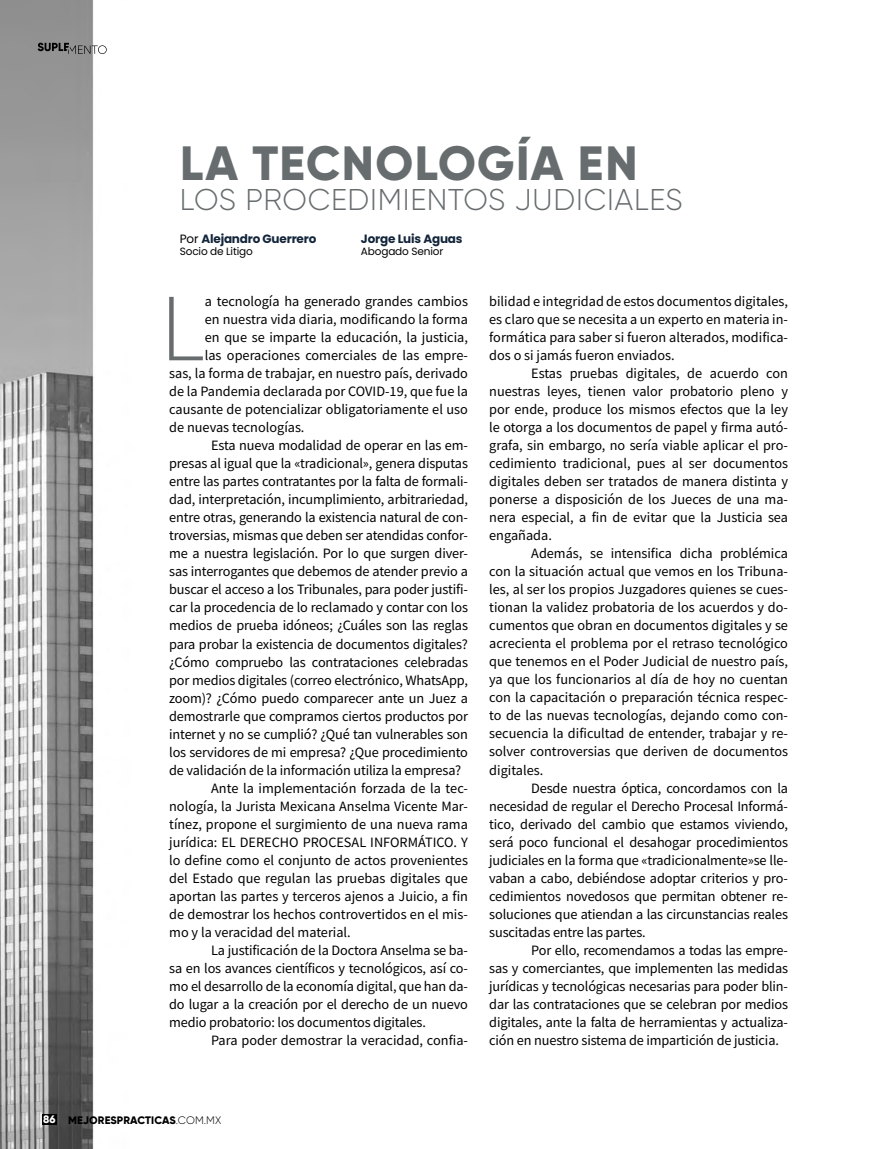
<style>
.page{position:relative;width:893px;height:1149px;background:#fff}
.page>*{position:absolute;margin:0;border:0;box-sizing:border-box;transform-origin:0 0}
.t1{font:300 96.15px "Mada";color:#676c6e}
.t2{font:800 48px "Gilroy";letter-spacing:.03em;color:#676c6e}
.t3{font:300 30px "Gilroy";letter-spacing:.025em;color:#676c6e}
.t4{font:14.25px/18px "Mada";letter-spacing:-.01em;color:#000;text-align:justify}
.t5{font:700 12px "Poppins";letter-spacing:-.015em;color:#13253b}
.t6{font:800 10.8px "Gilroy";letter-spacing:.01em;color:#000}
.t7{font:10.5px "Poppins";letter-spacing:-.015em;color:#000}
.s1{font-weight:400;color:#000}
.s2{color:#fff}
.s3{font-weight:300}
</style>
<div class="page">
<img style="left:0;top:0;width:94px;height:1148px">
<div style="left:42px;top:1114px;width:15px;height:10px;background:#000"></div>
<svg style="left:38px;top:43px;width:69px;height:11px"></svg>
<h2 class="t2" style="left:180px;top:133px;width:459px">LA TECNOLOGÍA EN</h2>
<h3 class="t3" style="left:180px;top:181px;width:504px">LOS PROCEDIMIENTOS JUDICIALES</h3>
<p class="t5" style="left:180px;top:231px;width:138px"><span class="s1">Por</span> Alejandro Guerrero</p>
<p class="t7" style="left:180px;top:245px;width:74px">Socio de Litigo</p>
<p class="t5" style="left:361px;top:231px;width:103px">Jorge Luis Aguas</p>
<p class="t7" style="left:361px;top:245px;width:84px">Abogado Senior</p>
<h1 class="t1" style="left:160px;top:276px;width:46px">L</h1>
<p class="t4" style="left:205px;top:293px;width:265px">a tecnología ha generado grandes cambios</p>
<p class="t4" style="left:205px;top:311px;width:265px">en nuestra vida diaria, modificando la forma</p>
<p class="t4" style="left:205px;top:329px;width:265px">en que se imparte la educación, la justicia,</p>
<p class="t4" style="left:205px;top:347px;width:265px">las operaciones comerciales de las empre-</p>
<p class="t4" style="left:169px;top:365px;width:300px">sas, la forma de trabajar, en nuestro país, derivado</p>
<p class="t4" style="left:169px;top:383px;width:300px">de la Pandemia declarada por COVID-19, que fue la</p>
<p class="t4" style="left:169px;top:401px;width:300px">causante de potencializar obligatoriamente el uso</p>
<p class="t4" style="left:169px;top:419px;width:137px">de nuevas tecnologías.</p>
<p class="t4" style="left:211px;top:437px;width:258px">Esta nueva modalidad de operar en las em-</p>
<p class="t4" style="left:169px;top:455px;width:300px">presas al igual que la «tradicional», genera disputas</p>
<p class="t4" style="left:169px;top:473px;width:300px">entre las partes contratantes por la falta de formali-</p>
<p class="t4" style="left:169px;top:491px;width:300px">dad, interpretación, incumplimiento, arbitrariedad,</p>
<p class="t4" style="left:169px;top:509px;width:300px">entre otras, generando la existencia natural de con-</p>
<p class="t4" style="left:169px;top:527px;width:300px">troversias, mismas que deben ser atendidas confor-</p>
<p class="t4" style="left:169px;top:545px;width:300px">me a nuestra legislación. Por lo que surgen diver-</p>
<p class="t4" style="left:169px;top:563px;width:300px">sas interrogantes que debemos de atender previo a</p>
<p class="t4" style="left:169px;top:581px;width:300px">buscar el acceso a los Tribunales, para poder justifi-</p>
<p class="t4" style="left:169px;top:599px;width:300px">car la procedencia de lo reclamado y contar con los</p>
<p class="t4" style="left:169px;top:617px;width:300px">medios de prueba idóneos; ¿Cuáles son las reglas</p>
<p class="t4" style="left:169px;top:635px;width:300px">para probar la existencia de documentos digitales?</p>
<p class="t4" style="left:169px;top:653px;width:300px">¿Cómo compruebo las contrataciones celebradas</p>
<p class="t4" style="left:169px;top:671px;width:300px">por medios digitales (correo electrónico, WhatsApp,</p>
<p class="t4" style="left:169px;top:689px;width:300px">zoom)? ¿Cómo puedo comparecer ante un Juez a</p>
<p class="t4" style="left:169px;top:707px;width:300px">demostrarle que compramos ciertos productos por</p>
<p class="t4" style="left:169px;top:725px;width:300px">internet y no se cumplió? ¿Qué tan vulnerables son</p>
<p class="t4" style="left:169px;top:743px;width:300px">los servidores de mi empresa? ¿Que procedimiento</p>
<p class="t4" style="left:169px;top:761px;width:294px">de validación de la información utiliza la empresa?</p>
<p class="t4" style="left:211px;top:779px;width:258px">Ante la implementación forzada de la tec-</p>
<p class="t4" style="left:169px;top:797px;width:300px">nología, la Jurista Mexicana Anselma Vicente Mar-</p>
<p class="t4" style="left:169px;top:815px;width:300px">tínez, propone el surgimiento de una nueva rama</p>
<p class="t4" style="left:169px;top:833px;width:300px">jurídica: EL DERECHO PROCESAL INFORMÁTICO. Y</p>
<p class="t4" style="left:169px;top:851px;width:300px">lo define como el conjunto de actos provenientes</p>
<p class="t4" style="left:169px;top:869px;width:300px">del Estado que regulan las pruebas digitales que</p>
<p class="t4" style="left:169px;top:887px;width:300px">aportan las partes y terceros ajenos a Juicio, a fin</p>
<p class="t4" style="left:169px;top:905px;width:300px">de demostrar los hechos controvertidos en el mis-</p>
<p class="t4" style="left:169px;top:923px;width:183px">mo y la veracidad del material.</p>
<p class="t4" style="left:211px;top:941px;width:258px">La justificación de la Doctora Anselma se ba-</p>
<p class="t4" style="left:169px;top:959px;width:300px">sa en los avances científicos y tecnológicos, así co-</p>
<p class="t4" style="left:169px;top:977px;width:300px">mo el desarrollo de la economía digital, que han da-</p>
<p class="t4" style="left:169px;top:995px;width:300px">do lugar a la creación por el derecho de un nuevo</p>
<p class="t4" style="left:169px;top:1013px;width:258px">medio probatorio: los documentos digitales.</p>
<p class="t4" style="left:211px;top:1031px;width:258px">Para poder demostrar la veracidad, confia-</p>
<p class="t4" style="left:489px;top:293px;width:300px">bilidad e integridad de estos documentos digitales, es claro que se necesita a un experto en materia in&shy;formática para saber si fueron alterados, modifica&shy;dos o si jamás fueron enviados.</p>
<p class="t4" style="left:489px;top:365px;width:300px;text-indent:42px">Estas pruebas digitales, de acuerdo con nuestras leyes, tienen valor probatorio pleno y por ende, produce los mismos efectos que la ley le otorga a los documentos de papel y firma autó&shy;grafa, sin embargo, no sería viable aplicar el pro&shy;cedimiento tradicional, pues al ser documentos digitales deben ser tratados de manera distinta y ponerse a disposición de los Jueces de una ma&shy;nera especial, a fin de evitar que la Justicia sea engañada.</p>
<p class="t4" style="left:489px;top:545px;width:300px;text-indent:42px">Además, se intensifica dicha problémica con la situación actual que vemos en los Tribuna&shy;les, al ser los propios Juzgadores quienes se cues&shy;tionan la validez probatoria de los acuerdos y do&shy;cumentos que obran en documentos digitales y se acrecienta el problema por el retraso tecnológico que tenemos en el Poder Judicial de nuestro país, ya que los funcionarios al día de hoy no cuentan con la capacitación o preparación técnica respec&shy;to de las nuevas tecnologías, dejando como con&shy;secuencia la dificultad de entender, trabajar y re&shy;solver controversias que deriven de documentos digitales.</p>
<p class="t4" style="left:489px;top:779px;width:300px;text-indent:42px">Desde nuestra óptica, concordamos con la necesidad de regular el Derecho Procesal Informá&shy;tico, derivado del cambio que estamos viviendo, será poco funcional el desahogar procedimientos judiciales en la forma que «tradicionalmente»se lle&shy;vaban a cabo, debiéndose adoptar criterios y pro&shy;cedimientos novedosos que permitan obtener re&shy;soluciones que atiendan a las circunstancias reales suscitadas entre las partes.</p>
<p class="t4" style="left:489px;top:941px;width:300px;text-indent:42px">Por ello, recomendamos a todas las empre&shy;sas y comerciantes, que implementen las medidas jurídicas y tecnológicas necesarias para poder blin&shy;dar las contrataciones que se celebran por medios digitales, ante la falta de herramientas y actualiza&shy;ción en nuestro sistema de impartición de justicia.</p>
<p class="t6" style="left:43px;top:1112px;width:180px"><span class="s2">86</span> MEJORESPRACTICAS<span class="s3">.COM.MX</span></p>
</div>
